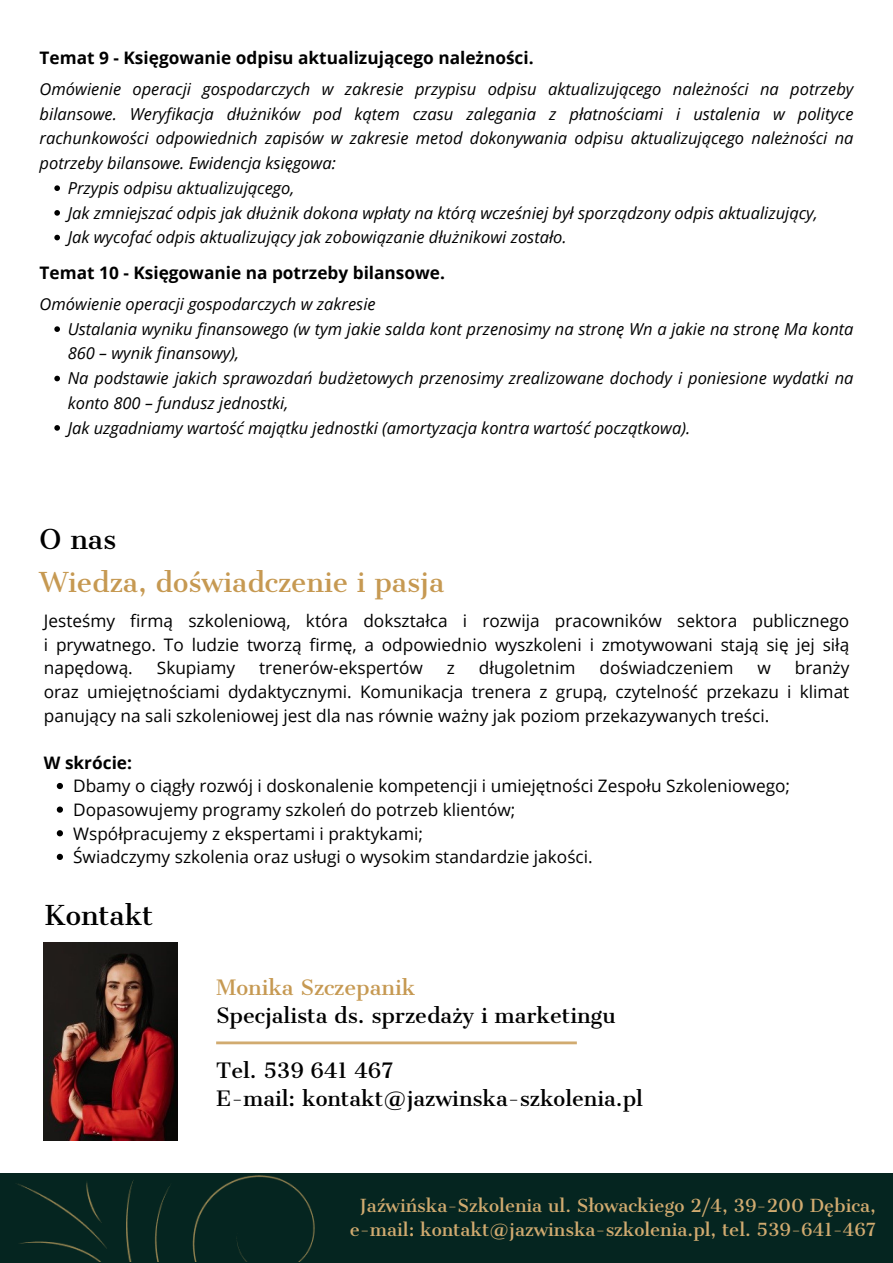
<style>
.page{position:relative;width:893px;height:1263px;background:#fff}
.page>*{position:absolute;margin:0;border:0;box-sizing:border-box;transform-origin:0 0}
.t1{font:26.25px "Cantata One";color:#c69952}
.t2{font:26.25px "Cantata One";color:#000}
.t3{font:20.25px "Cantata One";color:#000}
.t4{font:20.25px "Cantata One";color:#c69952}
.t5{font:17.25px/23.6px "Open Sans";color:#000;text-align:justify}
.t6{font:17.25px "Cantata One";color:#d1ab70}
.t7{font:700 17.25px "Open Sans";color:#000}
.t8{font:italic 16.5px/24.7px "Open Sans";color:#000}
</style>
<div class="page">
<div style="left:0;top:1174px;width:893px;height:89px;background:#052520"></div>
<svg style="left:54px;top:185px;width:6px;height:6px"></svg>
<svg style="left:54px;top:210px;width:6px;height:6px"></svg>
<svg style="left:54px;top:235px;width:6px;height:5px"></svg>
<svg style="left:54px;top:326px;width:6px;height:6px"></svg>
<svg style="left:54px;top:376px;width:6px;height:5px"></svg>
<svg style="left:54px;top:425px;width:6px;height:6px"></svg>
<img style="left:17px;top:1176px;width:298px;height:85px">
<svg style="left:57px;top:783px;width:6px;height:6px"></svg>
<svg style="left:57px;top:806px;width:6px;height:7px"></svg>
<svg style="left:57px;top:830px;width:6px;height:6px"></svg>
<svg style="left:57px;top:854px;width:6px;height:6px"></svg>
<img style="left:44px;top:943px;width:133px;height:197px">
<hr style="left:216px;top:1041px;width:361px;height:3px;background:#d1ab70">
<p class="t7" style="left:40px;top:46px;width:495px">Temat 9 - Księgowanie odpisu aktualizującego należności.</p>
<p class="t8" style="left:40px;top:76px;width:815px;text-align:justify">Omówienie operacji gospodarczych w zakresie przypisu odpisu aktualizującego należności na potrzeby bilansowe. Weryfikacja dłużników pod kątem czasu zalegania z płatnościami i ustalenia w polityce rachunkowości odpowiednich zapisów w zakresie metod dokonywania odpisu aktualizującego należności na potrzeby bilansowe. Ewidencja księgowa:</p>
<p class="t8" style="left:68px;top:175px;width:228px">Przypis odpisu aktualizującego,</p>
<p class="t8" style="left:68px;top:200px;width:751px">Jak zmniejszać odpis jak dłużnik dokona wpłaty na którą wcześniej był sporządzony odpis aktualizujący,</p>
<p class="t8" style="left:68px;top:224px;width:500px">Jak wycofać odpis aktualizujący jak zobowiązanie dłużnikowi zostało.</p>
<p class="t7" style="left:40px;top:261px;width:407px">Temat 10 - Księgowanie na potrzeby bilansowe.</p>
<p class="t8" style="left:40px;top:291px;width:337px">Omówienie operacji gospodarczych w zakresie</p>
<p class="t8" style="left:68px;top:316px;width:787px">Ustalania wyniku finansowego (w tym jakie salda kont przenosimy na stronę Wn a jakie na stronę Ma konta<br>860 – wynik finansowy),</p>
<p class="t8" style="left:68px;top:365px;width:787px">Na podstawie jakich sprawozdań budżetowych przenosimy zrealizowane dochody i poniesione wydatki na konto 800 – fundusz jednostki,</p>
<p class="t8" style="left:68px;top:415px;width:624px">Jak uzgadniamy wartość majątku jednostki (amortyzacja kontra wartość początkowa).</p>
<p class="t2" style="left:40px;top:523px;width:78px">O nas</p>
<p class="t1" style="left:40px;top:566px;width:406px">Wiedza, doświadczenie i pasja</p>
<p class="t5" style="left:44px;top:608px;width:807px">Jesteśmy firmą szkoleniową, która dokształca i rozwija pracowników sektora publicznego i prywatnego. To ludzie tworzą firmę, a odpowiednio wyszkoleni i zmotywowani stają się jej siłą napędową.</p>
<p class="t5" style="left:157px;top:656px;width:80px">Skupiamy</p>
<p class="t5" style="left:259px;top:656px;width:165px">trenerów-ekspertów</p>
<p class="t5" style="left:447px;top:656px;width:10px">z</p>
<p class="t5" style="left:479px;top:656px;width:98px">długoletnim</p>
<p class="t5" style="left:599px;top:656px;width:135px">doświadczeniem</p>
<p class="t5" style="left:757px;top:656px;width:15px">w</p>
<p class="t5" style="left:44px;top:656px;width:807px;text-indent:751px">branży oraz umiejętnościami dydaktycznymi. Komunikacja trenera z grupą, czytelność przekazu i klimat panujący na sali szkoleniowej jest dla nas równie ważny jak poziom przekazywanych treści.</p>
<p class="t7" style="left:44px;top:750px;width:90px">W skrócie:</p>
<p class="t5" style="left:73px;top:774px;width:718px">Dbamy o ciągły rozwój i doskonalenie kompetencji i umiejętności Zespołu Szkoleniowego;</p>
<p class="t5" style="left:73px;top:797px;width:444px">Dopasowujemy programy szkoleń do potrzeb klientów;</p>
<p class="t5" style="left:73px;top:821px;width:351px">Współpracujemy z ekspertami i praktykami;</p>
<p class="t5" style="left:73px;top:845px;width:521px">Świadczymy szkolenia oraz usługi o wysokim standardzie jakości.</p>
<p class="t2" style="left:44px;top:898px;width:111px">Kontakt</p>
<p class="t4" style="left:216px;top:974px;width:201px">Monika Szczepanik</p>
<p class="t3" style="left:216px;top:1003px;width:401px">Specjalista ds. sprzedaży i marketingu</p>
<p class="t3" style="left:216px;top:1057px;width:179px">Tel. 539 641 467</p>
<p class="t3" style="left:216px;top:1086px;width:428px">E-mail: kontakt@jazwinska-szkolenia.pl</p>
<p class="t6" style="left:360px;top:1195px;width:518px">Jaźwińska-Szkolenia ul. Słowackiego 2/4, 39-200 Dębica,</p>
<p class="t6" style="left:350px;top:1218px;width:528px">e-mail: kontakt@jazwinska-szkolenia.pl, tel. 539-641-467</p>
</div>
